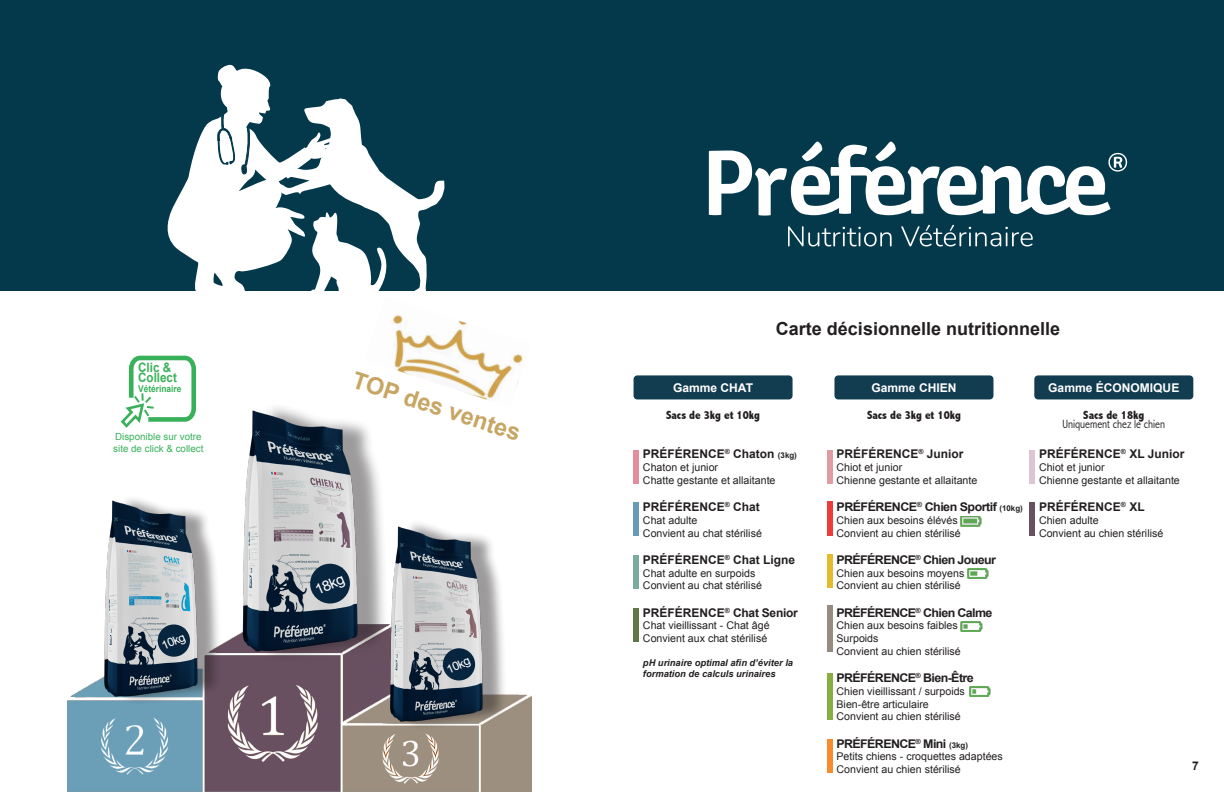
<style>
.page{position:relative;width:1224px;height:792px;background:#fff}
.page>*{position:absolute;margin:0;border:0;box-sizing:border-box;transform-origin:0 0}
.t1{font:700 23.5px "Arial";color:#c7a562}
.t2{font:700 18px "Arial";color:#231f20}
.t3{font:14.5px "Arial";color:#fff;scale:1.04 1}
.t4{font:700 13px/10.8px "Arial";color:#39b15b;scale:.9 1}
.t5{font:700 12px "Arial";color:#231f20}
.t6{font:700 12px "Arial";letter-spacing:-.05em;color:#231f20;scale:1.04 1}
.t7{font:800 condensed 12px "Abadi";color:#231f20}
.t8{font:700 12px "Arial";color:#fff}
.t9{font:700 12px "Arial";letter-spacing:-.04em;color:#231f20;scale:1.04 1}
.t10{font:300 condensed 12px "Abadi";color:#231f20}
.t11{font:11.8px "Arial";color:#fff;scale:1.04 1}
.t12{font:10.6px/12.8px "Arial";color:#231f20}
.t13{font:9.8px "Arial";color:#37b15a}
.t14{font:700 9.4px "Arial";color:#39b15b;scale:.9 1}
.t15{font:italic 700 9.3px/11.2px "Arial";color:#231f20}
.s1{font-size:8px}
</style>
<div class="page">
<div style="left:0;top:0;width:1224px;height:291px;background:#04394c"></div>
<svg style="left:788px;top:226px;width:104px;height:20px"></svg>
<svg style="left:901px;top:225px;width:132px;height:21px"></svg>
<svg style="left:709px;top:141px;width:418px;height:75px"></svg>
<svg style="left:167px;top:65px;width:104px;height:226px;fill:#fff"></svg>
<svg style="left:217px;top:113px;width:18px;height:52px"></svg>
<svg style="left:241px;top:124px;width:9px;height:51px"></svg>
<svg style="left:271px;top:98px;width:173px;height:193px"></svg>
<div style="left:634px;top:375px;width:159px;height:24px;background:#123c50;border-radius:4px"></div>
<div style="left:834px;top:375px;width:159px;height:24px;background:#123c50;border-radius:4px"></div>
<div style="left:1034px;top:375px;width:159px;height:24px;background:#123c50;border-radius:4px"></div>
<div style="left:634px;top:450px;width:5px;height:34px;background:#e38e9a"></div>
<div style="left:634px;top:502px;width:5px;height:34px;background:#659db7"></div>
<div style="left:634px;top:555px;width:5px;height:34px;background:#7bab9f"></div>
<div style="left:634px;top:608px;width:5px;height:34px;background:#607748"></div>
<div style="left:827px;top:450px;width:6px;height:34px;background:#e19ca2"></div>
<div style="left:827px;top:501px;width:6px;height:35px;background:#ee3b37"></div>
<img style="left:960px;top:516px;width:22px;height:10px">
<img style="left:967px;top:568px;width:22px;height:10px">
<img style="left:960px;top:621px;width:23px;height:10px">
<div style="left:827px;top:554px;width:6px;height:34px;background:#e5ba2d"></div>
<div style="left:827px;top:605px;width:6px;height:47px;background:#958b81"></div>
<div style="left:827px;top:673px;width:6px;height:47px;background:#88ae3f"></div>
<div style="left:827px;top:739px;width:6px;height:33px;background:#f68c2c"></div>
<div style="left:1030px;top:450px;width:5px;height:34px;background:#dec5d4"></div>
<div style="left:1030px;top:502px;width:5px;height:34px;background:#685060"></div>
<img style="left:969px;top:687px;width:22px;height:10px">
<img style="left:392px;top:315px;width:131px;height:85px">
<img style="left:67px;top:669px;width:465px;height:123px">
<img style="left:222px;top:407px;width:157px;height:262px">
<div style="left:112px;top:493px;width:110px;height:213px;background:#231f20;opacity:.45"></div>
<img style="left:85px;top:493px;width:129px;height:218px">
<div style="left:397px;top:518px;width:110px;height:213px;background:#231f20;opacity:.45"></div>
<img style="left:370px;top:505px;width:130px;height:231px">
<svg style="left:156px;top:622px;width:36px;height:37px"></svg>
<svg style="left:307px;top:561px;width:46px;height:45px;background:#596c7b"></svg>
<svg style="left:441px;top:646px;width:36px;height:37px"></svg>
<svg style="left:120px;top:355px;width:77px;height:73px"></svg>
<div style="left:481px;top:760px;width:50px;height:32px;background:#9c8f7f"></div>
<p class="t4" style="left:138px;top:362px;width:45px">Clic &amp;<br>Collect</p>
<p class="t14" style="left:138px;top:382px;width:50px">Vétérinaire</p>
<p class="t13" style="left:115px;top:430px;width:88px">Disponible sur votre</p>
<p class="t13" style="left:113px;top:442px;width:92px">site de click &amp; collect</p>
<p class="t11" style="left:159px;top:639px;width:25px;rotate:-24deg">10kg</p>
<p class="t1" style="left:358px;top:365px;width:177px;rotate:18deg">TOP des ventes</p>
<p class="t3" style="left:312px;top:582px;width:31px;rotate:-24deg">18kg</p>
<p class="t11" style="left:444px;top:663px;width:25px;rotate:-24deg">10kg</p>
<p class="t2" style="left:776px;top:317px;width:286px">Carte décisionnelle nutritionnelle</p>
<p class="t8" style="left:673px;top:380px;width:82px">Gamme CHAT</p>
<p class="t8" style="left:872px;top:380px;width:86px">Gamme CHIEN</p>
<p class="t8" style="left:1048px;top:380px;width:133px">Gamme ÉCONOMIQUE</p>
<p class="t7" style="left:666px;top:408px;width:95px">Sacs de 3kg et 10kg</p>
<p class="t7" style="left:867px;top:408px;width:95px">Sacs de 3kg et 10kg</p>
<p class="t7" style="left:1083px;top:408px;width:63px">Sacs de 18kg</p>
<p class="t10" style="left:1063px;top:417px;width:104px">Uniquement chez le chien</p>
<p class="t5" style="left:643px;top:446px;width:156px">PRÉFÉRENCE<sup>®</sup> Chaton <span class="s1">(3kg)</span></p>
<p class="t12" style="left:643px;top:461px;width:77px">Chaton et junior</p>
<p class="t12" style="left:643px;top:474px;width:134px">Chatte gestante et allaitante</p>
<p class="t5" style="left:643px;top:499px;width:118px">PRÉFÉRENCE<sup>®</sup> Chat</p>
<p class="t12" style="left:643px;top:514px;width:56px">Chat adulte</p>
<p class="t12" style="left:643px;top:527px;width:120px">Convient au chat stérilisé</p>
<p class="t5" style="left:643px;top:552px;width:154px">PRÉFÉRENCE<sup>®</sup> Chat Ligne</p>
<p class="t12" style="left:643px;top:567px;width:114px">Chat adulte en surpoids</p>
<p class="t12" style="left:643px;top:579px;width:120px">Convient au chat stérilisé</p>
<p class="t5" style="left:643px;top:604px;width:156px">PRÉFÉRENCE<sup>®</sup> Chat Senior</p>
<p class="t12" style="left:643px;top:619px;width:128px">Chat vieillissant - Chat âgé</p>
<p class="t12" style="left:643px;top:632px;width:126px">Convient aux chat stérilisé</p>
<p class="t15" style="left:643px;top:658px;width:152px">pH urinaire optimal afin d’éviter la formation de calculs urinaires</p>
<p class="t5" style="left:837px;top:446px;width:128px">PRÉFÉRENCE<sup>®</sup> Junior</p>
<p class="t12" style="left:837px;top:461px;width:67px">Chiot et junior</p>
<p class="t12" style="left:837px;top:474px;width:142px">Chienne gestante et allaitante</p>
<p class="t9" style="left:837px;top:499px;width:181px">PRÉFÉRENCE<sup>®</sup> Chien Sportif <span class="s1">(10kg)</span></p>
<p class="t12" style="left:837px;top:514px;width:126px">Chien aux besoins élévés<br>Convient au chien stérilisé</p>
<p class="t6" style="left:837px;top:552px;width:155px">PRÉFÉRENCE<sup>®</sup> Chien Joueur</p>
<p class="t12" style="left:837px;top:567px;width:129px">Chien aux besoins moyens<br>Convient au chien stérilisé</p>
<p class="t6" style="left:837px;top:604px;width:151px">PRÉFÉRENCE<sup>®</sup> Chien Calme</p>
<p class="t12" style="left:837px;top:619px;width:123px">Chien aux besoins faibles</p>
<p class="t12" style="left:837px;top:632px;width:126px">Surpoids<br>Convient au chien stérilisé</p>
<p class="t6" style="left:837px;top:670px;width:133px">PRÉFÉRENCE<sup>®</sup> Bien-Être</p>
<p class="t12" style="left:837px;top:685px;width:130px">Chien vieillissant / surpoids</p>
<p class="t12" style="left:837px;top:698px;width:94px">Bien-être articulaire</p>
<p class="t12" style="left:837px;top:710px;width:126px">Convient au chien stérilisé</p>
<p class="t6" style="left:837px;top:735px;width:128px">PRÉFÉRENCE<sup>®</sup> Mini <span class="s1">(3kg)</span></p>
<p class="t12" style="left:837px;top:750px;width:168px">Petits chiens - croquettes adaptées</p>
<p class="t12" style="left:837px;top:763px;width:126px">Convient au chien stérilisé</p>
<p class="t5" style="left:1039px;top:446px;width:147px">PRÉFÉRENCE<sup>®</sup> XL Junior</p>
<p class="t12" style="left:1039px;top:461px;width:67px">Chiot et junior</p>
<p class="t12" style="left:1039px;top:474px;width:142px">Chienne gestante et allaitante</p>
<p class="t5" style="left:1039px;top:499px;width:107px">PRÉFÉRENCE<sup>®</sup> XL</p>
<p class="t12" style="left:1039px;top:514px;width:61px">Chien adulte</p>
<p class="t12" style="left:1039px;top:527px;width:126px">Convient au chien stérilisé</p>
<p class="t5" style="left:1192px;top:758px;width:8px">7</p>
</div>
